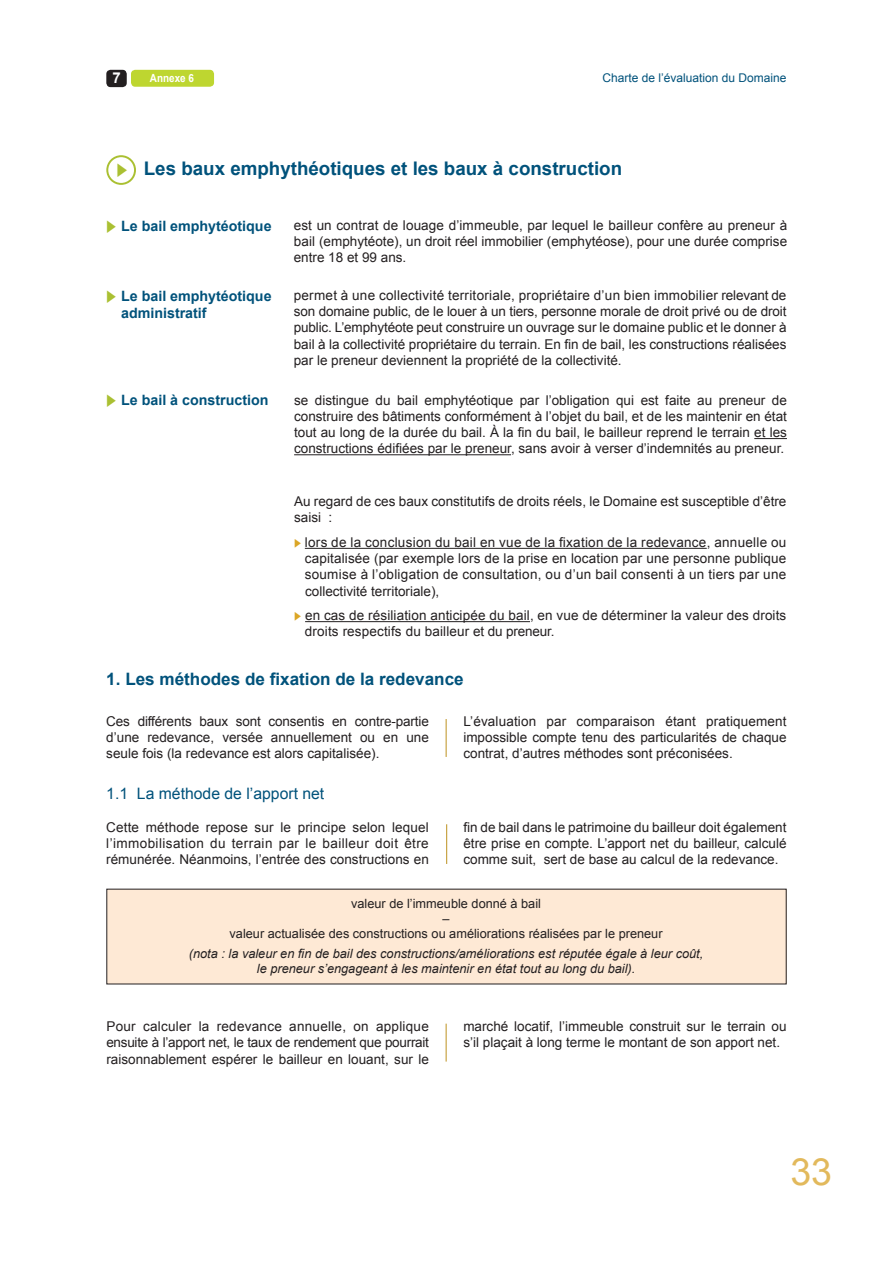
<style>
.page{position:relative;width:893px;height:1263px;background:#fff}
.page>*{position:absolute;margin:0;border:0;box-sizing:border-box;transform-origin:0 0}
.t1{font:37.5px "Arial";color:#e2b95c}
.t2{font:700 18.75px "Arial";color:#00527b}
.t3{font:700 17.1px "Arial";color:#00527b}
.t4{font:15.75px "Arial";color:#00527b}
.t5{font:700 15px "Arial";color:#fff}
.t6{font:700 14.25px/17.1px "Arial";color:#00527b}
.t7{font:13.5px/16.2px "Arial";color:#231f20;text-align:justify}
.t8{font:italic 12.75px/15.3px "Arial";color:#231f20;text-align:center}
.t9{font:12.75px/15.3px "Arial";color:#231f20;text-align:center}
.t10{font:12px "Arial";color:#00527b}
.t11{font:700 11.25px "Arial";color:#fff;scale:.88 1}
.s1{color:#aac032}
.s2{color:#dba626}
</style>
<div class="page">
<div style="left:107px;top:889px;width:679px;height:95px;background:#fee9d5"></div>
<div style="left:131px;top:70px;width:83px;height:17px;background:#bed630;border-radius:4px"></div>
<div style="left:106px;top:70px;width:21px;height:17px;background:#231f20;border-radius:4px"></div>
<div style="left:106px;top:155px;width:30px;height:30px;border:2px solid #aac032;border-radius:50%"></div>
<hr style="left:754px;top:438px;width:33px;height:1px;background:#231f20">
<hr style="left:294px;top:454px;width:217px;height:1px;background:#231f20">
<hr style="left:305px;top:548px;width:402px;height:1px;background:#231f20">
<hr style="left:305px;top:621px;width:225px;height:1px;background:#231f20">
<hr style="left:446px;top:719px;width:1px;height:38px;background:#bd9120">
<hr style="left:446px;top:824px;width:1px;height:40px;background:#bd9120">
<hr style="left:446px;top:1024px;width:1px;height:37px;background:#bd9120">
<p class="t5" style="left:112px;top:68px;width:10px">7</p>
<p class="t11" style="left:150px;top:71px;width:52px">Annexe 6</p>
<p class="t10" style="left:602px;top:70px;width:186px">Charte de l’évaluation du Domaine</p>
<h2 class="t2" style="left:144px;top:156px;width:480px">Les baux emphythéotiques et les baux à construction</h2>
<p class="t6" style="left:106px;top:217px;width:167px"><span class="s1">◆</span> Le bail emphytéotique</p>
<p class="t7" style="left:294px;top:217px;width:495px">est un contrat de louage d’immeuble, par lequel le bailleur confère au preneur à bail (emphytéote), un droit réel immobilier (emphytéose), pour une durée comprise entre 18 et 99 ans.</p>
<p class="t6" style="left:121px;top:288px;width:152px;text-indent:-15px"><span class="s1">◆</span> Le bail emphytéotique administratif</p>
<p class="t7" style="left:294px;top:287px;width:494px">permet à une collectivité territoriale, propriétaire d’un bien immobilier relevant de son domaine public, de le louer à un tiers, personne morale de droit privé ou de droit public. L’emphytéote peut construire un ouvrage sur le domaine public et le donner à bail à la collectivité propriétaire du terrain. En fin de bail, les constructions réalisées par le preneur deviennent la propriété de la collectivité.</p>
<p class="t6" style="left:106px;top:392px;width:164px"><span class="s1">◆</span> Le bail à construction</p>
<p class="t7" style="left:294px;top:392px;width:494px">se distingue du bail emphytéotique par l’obligation qui est faite au preneur de construire des bâtiments conformément à l’objet du bail, et de les maintenir en état tout au long de la durée du bail. à la fin du bail, le bailleur reprend le terrain et les constructions édifiées par le preneur, sans avoir à verser d’indemnités au preneur.</p>
<p class="t7" style="left:294px;top:493px;width:494px">Au regard de ces baux constitutifs de droits réels, le Domaine est susceptible d’être saisi :</p>
<p class="t7" style="left:305px;top:534px;width:483px;text-indent:-11px"><span class="s2">◆</span> lors de la conclusion du bail en vue de la fixation de la redevance, annuelle ou capitalisée (par exemple lors de la prise en location par une personne publique soumise à l’obligation de consultation, ou d’un bail consenti à un tiers par une collectivité territoriale),</p>
<p class="t7" style="left:305px;top:607px;width:483px;text-indent:-11px"><span class="s2">◆</span> en cas de résiliation anticipée du bail, en vue de déterminer la valeur des droits droits respectifs du bailleur et du preneur.</p>
<p class="t3" style="left:106px;top:668px;width:359px">1. Les méthodes de fixation de la redevance</p>
<p class="t7" style="left:106px;top:713px;width:324px">Ces différents baux sont consentis en contre-partie d’une redevance, versée annuellement ou en une seule fois (la redevance est alors capitalisée).</p>
<p class="t7" style="left:463px;top:713px;width:325px">L’évaluation par comparaison étant pratiquement impossible compte tenu des particularités de chaque contrat, d’autres méthodes sont préconisées.</p>
<p class="t4" style="left:106px;top:783px;width:220px">1.1 La méthode de l’apport net</p>
<p class="t7" style="left:106px;top:819px;width:324px">Cette méthode repose sur le principe selon lequel l’immobilisation du terrain par le bailleur doit être rémunérée. Néanmoins, l’entrée des constructions en</p>
<p class="t7" style="left:463px;top:819px;width:325px">fin de bail dans le patrimoine du bailleur doit également être prise en compte. L’apport net du bailleur, calculé comme suit, sert de base au calcul de la redevance.</p>
<p class="t9" style="left:230px;top:896px;width:434px">valeur de l’immeuble donné à bail<br>–<br>valeur actualisée des constructions ou améliorations réalisées par le preneur</p>
<p class="t8" style="left:189px;top:946px;width:516px">(nota : la valeur en fin de bail des constructions/améliorations est réputée égale à leur coût, le preneur s’engageant à les maintenir en état tout au long du bail).</p>
<p class="t7" style="left:106px;top:1018px;width:324px">Pour calculer la redevance annuelle, on applique ensuite à l’apport net, le taux de rendement que pourrait raisonnablement espérer le bailleur en louant, sur le</p>
<p class="t7" style="left:463px;top:1018px;width:325px">marché locatif, l’immeuble construit sur le terrain ou s’il plaçait à long terme le montant de son apport net.</p>
<h1 class="t1" style="left:790px;top:1147px;width:43px">33</h1>
</div>
